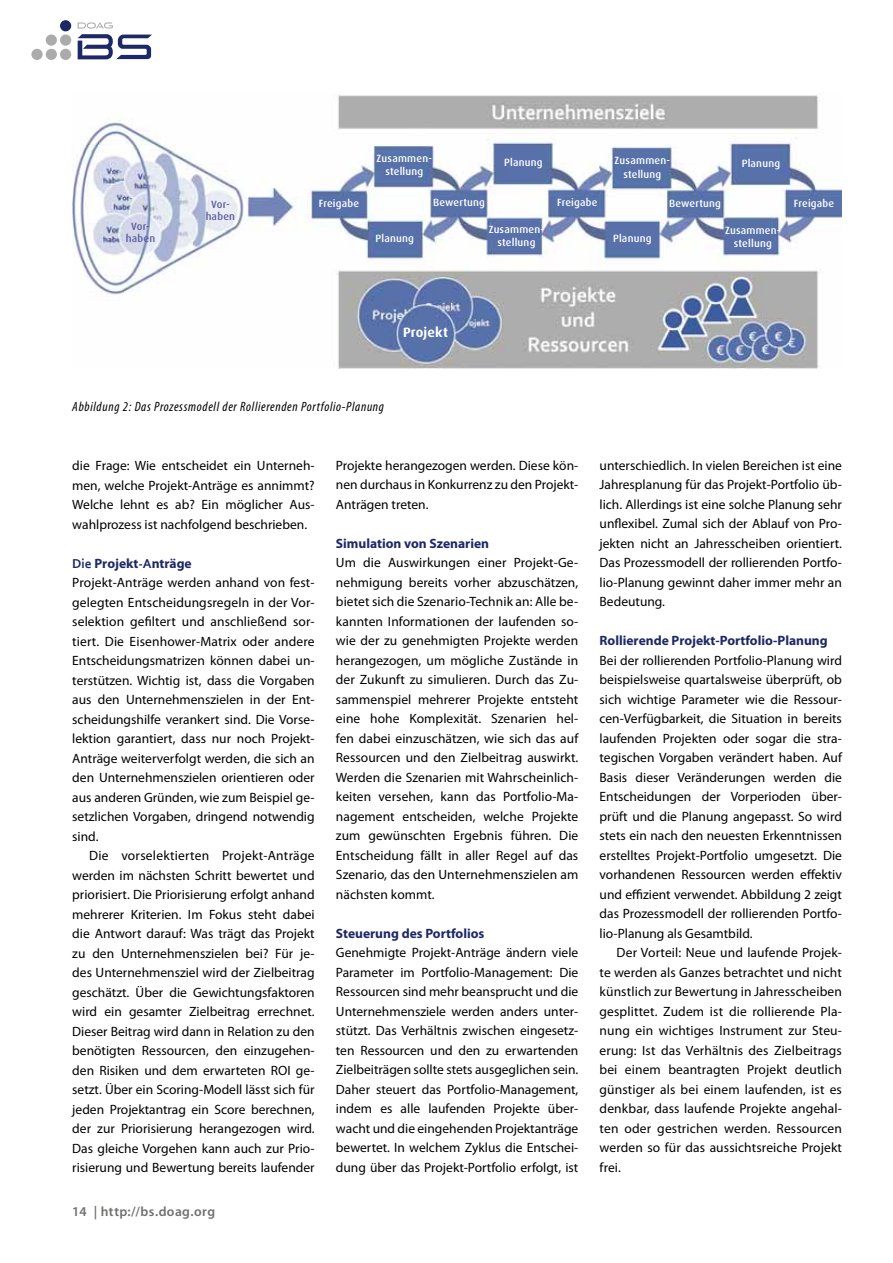
<style>
.page{position:relative;width:893px;height:1263px;background:#fff}
.page>*{position:absolute;margin:0;border:0;box-sizing:border-box;transform-origin:0 0}
.t1{font:13.5px/19.5px "Myriad Pro";color:#000;text-align:justify}
.t2{font:700 13.5px "Myriad Pro";color:#1d2867}
.t3{font:italic condensed 13.5px "Myriad Pro";letter-spacing:.05em;color:#000}
.t4{font:600 13.5px "Myriad Pro";letter-spacing:.03em;color:#6f6f6e}
.t5{font:700 13.5px "Dax Pro";letter-spacing:.01em;color:#fff}
.t6{font:500 10.5px/13.5px "Dax Pro";letter-spacing:.02em;color:#fff;text-align:center}
.t7{font:500 10.5px/12px "Dax Pro";letter-spacing:.02em;color:#5a5b9e;text-align:center}
.s1{font-family:"Corbel";font-weight:700;color:#1d2867}
.s2{font-weight:700;color:#1d2867}
</style>
<div class="page">
<div style="left:60px;top:49px;width:11px;height:11px;background:#ababac;border-radius:50%"></div>
<div style="left:60px;top:20px;width:11px;height:11px;background:#1d2867;border-radius:50%"></div>
<div style="left:46px;top:34px;width:11px;height:12px;background:#ababac;border-radius:50%"></div>
<div style="left:60px;top:34px;width:11px;height:12px;background:#ababac;border-radius:50%"></div>
<div style="left:31px;top:49px;width:12px;height:11px;background:#ababac;border-radius:50%"></div>
<div style="left:46px;top:49px;width:11px;height:11px;background:#ababac;border-radius:50%"></div>
<svg style="left:78px;top:22px;width:74px;height:37px"></svg>
<img style="left:72px;top:94px;width:770px;height:275px">
<p class="t7" style="left:126px;top:221px;width:31px">Vor&shy;haben</p>
<p class="t7" style="left:206px;top:199px;width:31px">Vor&shy;haben</p>
<p class="t6" style="left:319px;top:197px;width:42px">Freigabe</p>
<p class="t6" style="left:377px;top:151px;width:57px">Zusammen&shy;stellung</p>
<p class="t6" style="left:504px;top:155px;width:40px">Planung</p>
<p class="t6" style="left:615px;top:154px;width:57px">Zusammen&shy;stellung</p>
<p class="t6" style="left:742px;top:156px;width:40px">Planung</p>
<p class="t6" style="left:433px;top:196px;width:53px">Bewertung</p>
<p class="t6" style="left:557px;top:196px;width:42px">Freigabe</p>
<p class="t6" style="left:669px;top:196px;width:53px">Bewertung</p>
<p class="t6" style="left:794px;top:196px;width:42px">Freigabe</p>
<p class="t6" style="left:375px;top:232px;width:40px">Planung</p>
<p class="t6" style="left:489px;top:222px;width:57px">Zusammen&shy;stellung</p>
<p class="t6" style="left:613px;top:231px;width:40px">Planung</p>
<p class="t6" style="left:725px;top:223px;width:57px">Zusammen&shy;stellung</p>
<p class="t5" style="left:403px;top:323px;width:46px">Projekt</p>
<p class="t3" style="left:72px;top:398px;width:313px">Abbildung 2: Das Prozessmodell der Rollierenden Portfolio-Planung</p>
<p class="t1" style="left:72px;top:456px;width:244px">die Frage: Wie entscheidet ein Unterneh&shy;men, welche Projekt-Anträge es annimmt?<br>Welche lehnt es ab? Ein möglicher Aus&shy;wahlprozess ist nachfolgend beschrieben.</p>
<p class="t1" style="left:72px;top:553px;width:244px;text-align:left"><span class="s1">Die</span> <span class="s2">Projekt</span><span class="s1">-A</span><span class="s2">nträge<br></span>Projekt-Anträge werden anhand von fest&shy;gelegten Entscheidungsregeln in der Vor&shy;selektion gefiltert und anschließend sor&shy;tiert. Die Eisenhower-Matrix oder andere Entscheidungsmatrizen können dabei un&shy;terstützen. Wichtig ist, dass die Vorgaben aus den Unternehmenszielen in der Ent&shy;scheidungshilfe verankert sind. Die Vorse&shy;lektion garantiert, dass nur noch Projekt-Anträge weiterverfolgt werden, die sich an den Unternehmenszielen orientieren oder aus anderen Gründen, wie zum Beispiel ge&shy;setzlichen Vorgaben, dringend notwendig sind.</p>
<p class="t1" style="left:72px;top:845px;width:244px;text-indent:17px">Die vorselektierten Projekt-Anträge werden im nächsten Schritt bewertet und priorisiert. Die Priorisierung erfolgt anhand mehrerer Kriterien. Im Fokus steht dabei die Antwort darauf: Was trägt das Projekt zu den Unternehmenszielen bei? Für je&shy;des Unternehmensziel wird der Zielbeitrag geschätzt. Über die Gewichtungsfaktoren wird ein gesamter Zielbeitrag errechnet.<br>Dieser Beitrag wird dann in Relation zu den benötigten Ressourcen, den einzugehen&shy;den Risiken und dem erwarteten ROI ge&shy;setzt. Über ein Scoring-Modell lässt sich für jeden Projektantrag ein Score berechnen, der zur Priorisierung herangezogen wird.<br>Das gleiche Vorgehen kann auch zur Prio&shy;risierung und Bewertung bereits laufender</p>
<p class="t4" style="left:72px;top:1203px;width:144px">14 | http://bs.doag.org</p>
<p class="t1" style="left:336px;top:455px;width:244px">Projekte herangezogen werden. Diese kön&shy;nen durchaus in Konkurrenz zu den Projekt-Anträgen treten.</p>
<p class="t2" style="left:336px;top:534px;width:155px">Simulation von Szenarien</p>
<p class="t1" style="left:336px;top:553px;width:244px">Um die Auswirkungen einer Projekt-Ge&shy;nehmigung bereits vorher abzuschätzen, bietet sich die Szenario-Technik an: Alle be&shy;kannten Informationen der laufenden so&shy;wie der zu genehmigten Projekte werden herangezogen, um mögliche Zustände in der Zukunft zu simulieren. Durch das Zu&shy;sammenspiel mehrerer Projekte entsteht eine hohe Komplexität. Szenarien hel&shy;fen dabei einzuschätzen, wie sich das auf Ressourcen und den Zielbeitrag auswirkt.<br>Werden die Szenarien mit Wahrscheinlich&shy;keiten versehen, kann das Portfolio-Ma&shy;nagement entscheiden, welche Projekte zum gewünschten Ergebnis führen. Die Entscheidung fällt in aller Regel auf das Szenario, das den Unternehmenszielen am nächsten kommt.</p>
<p class="t2" style="left:336px;top:924px;width:150px">Steuerung des Portfolios</p>
<p class="t1" style="left:336px;top:943px;width:244px">Genehmigte Projekt-Anträge ändern viele Parameter im Portfolio-Management: Die Ressourcen sind mehr beansprucht und die Unternehmensziele werden anders unter&shy;stützt. Das Verhältnis zwischen eingesetz&shy;ten Ressourcen und den zu erwartenden Zielbeiträgen sollte stets ausgeglichen sein.<br>Daher steuert das Portfolio-Management, indem es alle laufenden Projekte über&shy;wacht und die eingehenden Projektanträge bewertet. In welchem Zyklus die Entschei&shy;dung über das Projekt-Portfolio erfolgt, ist</p>
<p class="t1" style="left:600px;top:455px;width:244px">unterschiedlich. In vielen Bereichen ist eine Jahresplanung für das Projekt-Portfolio üb&shy;lich. Allerdings ist eine solche Planung sehr unflexibel. Zumal sich der Ablauf von Pro&shy;jekten nicht an Jahresscheiben orientiert.<br>Das Prozessmodell der rollierenden Portfo&shy;lio-Planung gewinnt daher immer mehr an Bedeutung.</p>
<p class="t2" style="left:600px;top:632px;width:230px">Rollierende Projekt-Portfolio-Planung</p>
<p class="t1" style="left:600px;top:650px;width:244px">Bei der rollierenden Portfolio-Planung wird beispielsweise quartalsweise überprüft, ob sich wichtige Parameter wie die Ressour&shy;cen-Verfügbarkeit, die Situation in bereits laufenden Projekten oder sogar die stra&shy;tegischen Vorgaben verändert haben. Auf Basis dieser Veränderungen werden die Entscheidungen der Vorperioden über&shy;prüft und die Planung angepasst. So wird stets ein nach den neuesten Erkenntnissen erstelltes Projekt-Portfolio umgesetzt. Die vorhandenen Ressourcen werden effektiv und effizient verwendet. Abbildung 2 zeigt das Prozessmodell der rollierenden Portfo&shy;lio-Planung als Gesamtbild.</p>
<p class="t1" style="left:600px;top:943px;width:244px;text-indent:17px">Der Vorteil: Neue und laufende Projek&shy;te werden als Ganzes betrachtet und nicht künstlich zur Bewertung in Jahresscheiben gesplittet. Zudem ist die rollierende Pla&shy;nung ein wichtiges Instrument zur Steu&shy;erung: Ist das Verhältnis des Zielbeitrags bei einem beantragten Projekt deutlich günstiger als bei einem laufenden, ist es denkbar, dass laufende Projekte angehal&shy;ten oder gestrichen werden. Ressourcen werden so für das aussichtsreiche Projekt frei.</p>
</div>
